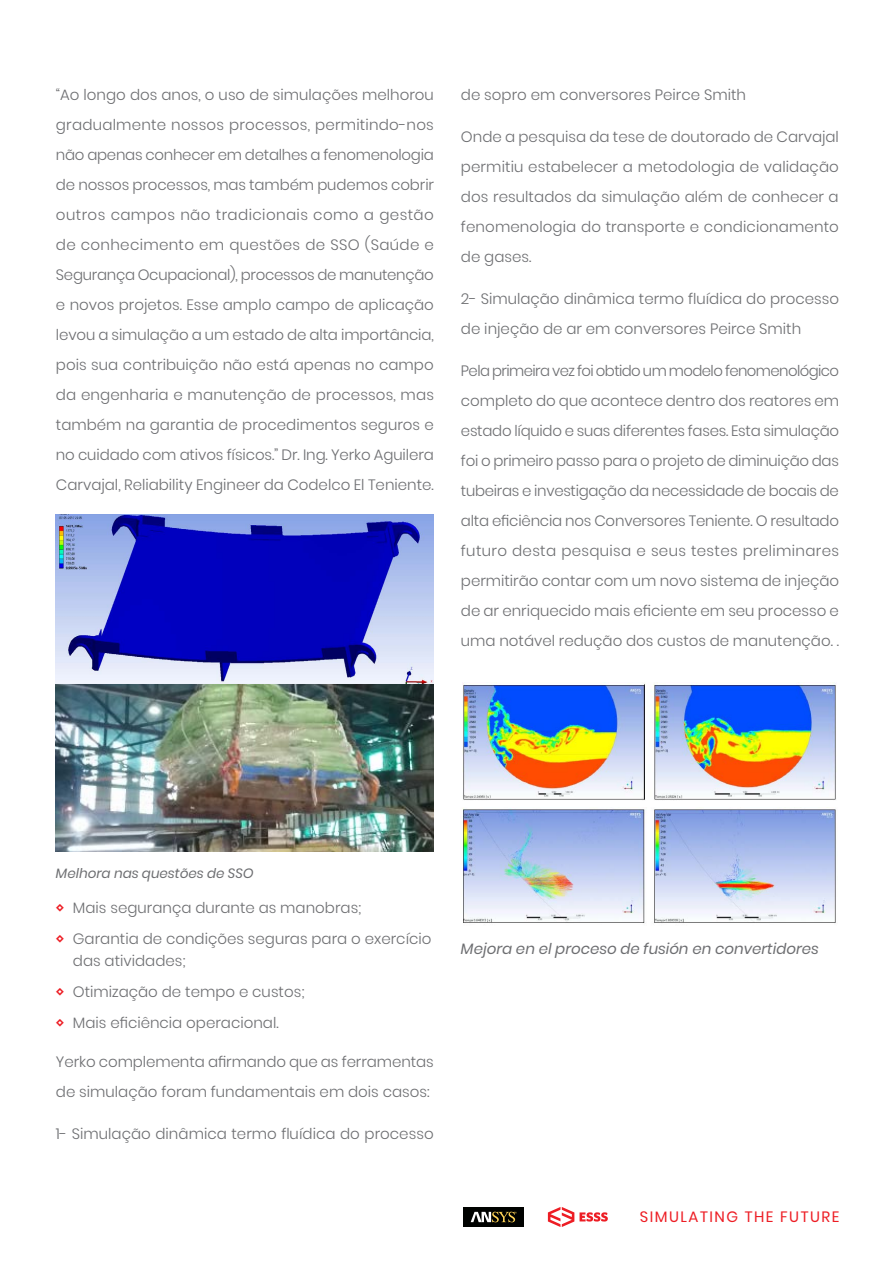
<style>
.page{position:relative;width:893px;height:1263px;background:#fff}
.page>*{position:absolute;margin:0;border:0;box-sizing:border-box;transform-origin:0 0}
.t1{font:300 15px/30px "Poppins";color:#6d6e71}
.t2{font:italic 15px "Poppins";color:#6d6e71}
.t3{font:15px "Poppins";letter-spacing:.1em;color:#ed1d24}
.t4{font:italic 13.5px "Poppins";color:#6d6e71}
.s1{font-weight:600;color:#ed1d24}
</style>
<div class="page">
<svg style="left:548px;top:1207px;width:26px;height:20px"></svg>
<svg style="left:580px;top:1212px;width:28px;height:9px"></svg>
<div style="left:464px;top:1207px;width:60px;height:19px;background:#000200"></div>
<svg style="left:471px;top:1212px;width:46px;height:10px"></svg>
<img style="left:56px;top:514px;width:378px;height:337px">
<img style="left:462px;top:682px;width:374px;height:118px">
<img style="left:462px;top:807px;width:374px;height:116px">
<p class="t1" style="left:56px;top:80px;width:380px;text-align:justify">“Ao longo dos anos, o uso de simulações melhorou gradualmente nossos processos, permitindo-nos não apenas conhecer em detalhes a fenomenologia de nossos processos, mas também pudemos cobrir outros campos não tradicionais como a gestão de conhecimento em questões de SSO (Saúde e Segurança Ocupacional), processos de manutenção e novos projetos. Esse amplo campo de aplicação levou a simulação a um estado de alta importância, pois sua contribuição não está apenas no campo da engenharia e manutenção de processos, mas também na garantia de procedimentos seguros e no cuidado com ativos físicos.” Dr. Ing. Yerko Aguilera Carvajal, Reliability Engineer da Codelco El Teniente.</p>
<p class="t1" style="left:461px;top:80px;width:287px">de sopro em conversores Peirce Smith</p>
<p class="t1" style="left:461px;top:122px;width:380px;text-align:justify">Onde a pesquisa da tese de doutorado de Carvajal permitiu estabelecer a metodologia de validação dos resultados da simulação além de conhecer a fenomenologia do transporte e condicionamento de gases.</p>
<p class="t1" style="left:461px;top:284px;width:380px">2- Simulação dinâmica termo fluídica do processo de injeção de ar em conversores Peirce Smith</p>
<p class="t1" style="left:461px;top:356px;width:380px;text-align:justify">Pela primeira vez foi obtido um modelo fenomenológico completo do que acontece dentro dos reatores em estado líquido e suas diferentes fases. Esta simulação foi o primeiro passo para o projeto de diminuição das tubeiras e investigação da necessidade de bocais de alta eficiência nos Conversores Teniente. O resultado futuro desta pesquisa e seus testes preliminares permitirão contar com um novo sistema de injeção de ar enriquecido mais eficiente em seu processo e uma notável redução dos custos de manutenção. .</p>
<p class="t4" style="left:56px;top:865px;width:199px">Melhora nas questões de SSO</p>
<p class="t1" style="left:56px;top:892px;width:377px;line-height:31px"><span class="s1">◊</span> Mais segurança durante as manobras;<br><span class="s1">◊</span> Garantia de condições seguras para o exercício</p>
<p class="t1" style="left:56px;top:945px;width:250px;line-height:31px;text-indent:17px">das atividades;<br><span class="s1">◊</span> Otimização de tempo e custos; <span class="s1">◊</span> Mais eficiência operacional.</p>
<p class="t1" style="left:56px;top:1046px;width:379px">Yerko complementa afirmando que as ferramentas de simulação foram fundamentais em dois casos:</p>
<p class="t1" style="left:56px;top:1118px;width:379px">1- Simulação dinâmica termo fluídica do processo</p>
<p class="t2" style="left:461px;top:939px;width:359px">Mejora en el proceso de fusión en convertidores</p>
<p class="t3" style="left:640px;top:1208px;width:201px">SIMULATING THE FUTURE</p>
</div>
